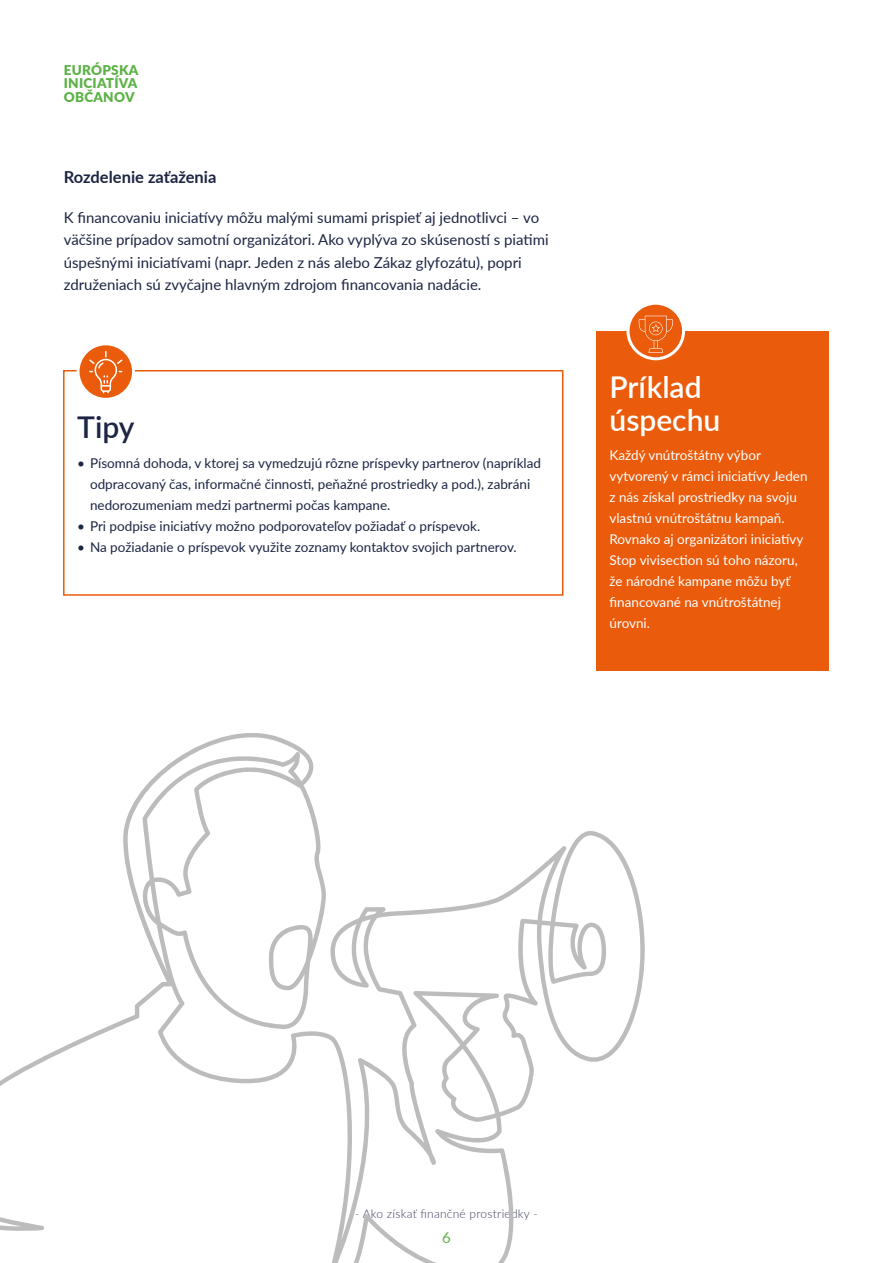
<style>
.page{position:relative;width:893px;height:1263px;background:#fff}
.page>*{position:absolute;margin:0;border:0;box-sizing:border-box;transform-origin:0 0}
.t1{font:600 30px/33px "Lato";color:#fff}
.t2{font:600 30px "Lato";color:#1c2543}
.t3{font:700 16.5px "Lato";color:#1c2543}
.t4{font:15px/22.5px "Lato";color:#1c2543}
.t5{font:15px "Lato";color:#5cb246}
.t6{font:13.5px/21px "Lato";color:#1c2543}
.t7{font:13.5px/21px "Lato";color:#fff}
.t8{font:900 13.5px/13.5px "Lato";letter-spacing:.02em;color:#5cb246;text-align:justify}
.t9{font:300 12px "Lato";letter-spacing:.02em;color:#3c3e5c}
</style>
<div class="page">
<div style="left:597px;top:331px;width:232px;height:340px;background:#ea5b0b"></div>
<svg style="left:628px;top:303px;width:55px;height:56px"></svg>
<div style="left:626px;top:302px;width:59px;height:58px;border:3px solid #fff;border-radius:50%"></div>
<svg style="left:638px;top:316px;width:36px;height:37px"></svg>
<div style="left:63px;top:370px;width:500px;height:226px;border:2px solid #ea5b0b"></div>
<svg style="left:78px;top:344px;width:56px;height:55px"></svg>
<div style="left:77px;top:342px;width:58px;height:59px;border:3px solid #fff;border-radius:50%"></div>
<svg style="left:89px;top:351px;width:33px;height:42px"></svg>
<svg style="left:0;top:733px;width:645px;height:530px"></svg>
<p class="t8" style="left:64px;top:62px;width:76px">EURÓPSKA INICIATÍVA OBČANOV</p>
<p class="t3" style="left:64px;top:165px;width:154px">Rozdelenie zaťaženia</p>
<p class="t4" style="left:64px;top:206px;width:486px">K financovaniu iniciatívy môžu malými sumami prispieť aj jednotlivci – vo väčšine prípadov samotní organizátori. Ako vyplýva zo skúseností s piatimi úspešnými iniciatívami (napr. Jeden z nás alebo Zákaz glyfozátu), popri združeniach sú zvyčajne hlavným zdrojom financovania nadácie.</p>
<h1 class="t2" style="left:77px;top:405px;width:59px">Tipy</h1>
<p class="t6" style="left:90px;top:452px;width:452px;text-indent:-13px">• Písomná dohoda, v ktorej sa vymedzujú rôzne príspevky partnerov (napríklad odpracovaný čas, informačné činnosti, peňažné prostriedky a pod.), zabráni nedorozumeniam medzi partnermi počas kampane.</p>
<p class="t6" style="left:77px;top:515px;width:404px">• Pri podpise iniciatívy možno podporovateľov požiadať o príspevok.</p>
<p class="t6" style="left:77px;top:536px;width:441px">• Na požiadanie o príspevok využite zoznamy kontaktov svojich partnerov.</p>
<h1 class="t1" style="left:609px;top:369px;width:112px">Príklad úspechu</h1>
<p class="t7" style="left:609px;top:444px;width:200px">Každý vnútroštátny výbor vytvorený v rámci iniciatívy Jeden z nás získal prostriedky na svoju vlastnú vnútroštátnu kampaň.<br>Rovnako aj organizátori iniciatívy<br>Stop vivisection sú toho názoru, že národné kampane môžu byť financované na vnútroštátnej úrovni.</p>
<p class="t9" style="left:355px;top:1206px;width:184px">- Ako získať finančné prostriedky -</p>
<p class="t5" style="left:442px;top:1227px;width:10px">6</p>
</div>
